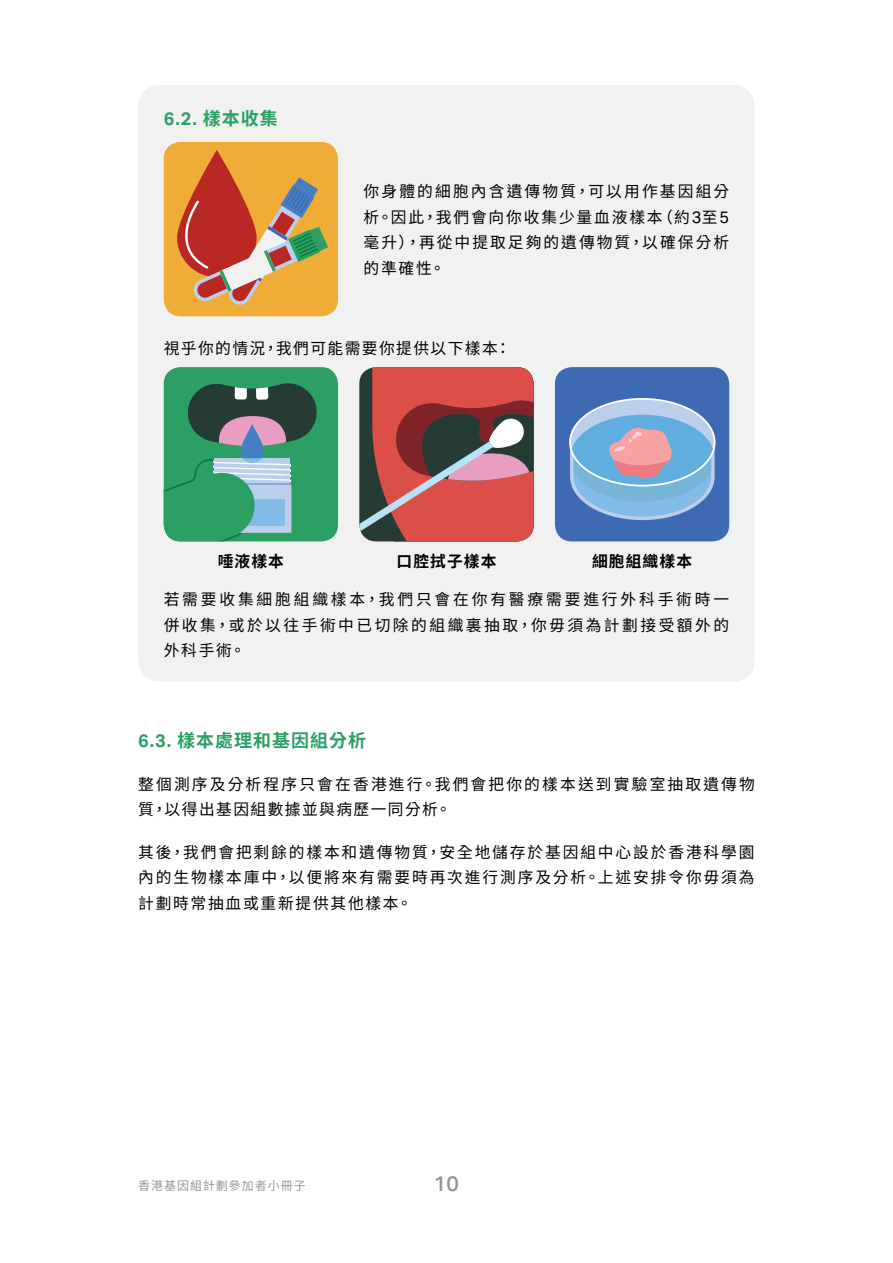
<style>
.page{position:relative;width:893px;height:1263px;background:#fff}
.page>*{position:absolute;margin:0;border:0;box-sizing:border-box;transform-origin:0 0}
.t1{font:500 21px "Aktiv Grotesk";color:#939598}
.t2{font:700 18px "Noto Sans TC";letter-spacing:.055em;color:#2b9f65}
.t3{font:700 18px "Aktiv Grotesk";color:#2b9f65}
.t4{font:15.75px/25.5px "Noto Sans TC";letter-spacing:.13em;color:#000;text-align:justify}
.t5{font:15.75px "Noto Sans TC";letter-spacing:.09em;color:#000}
.t6{font:700 15.75px "Noto Sans TC";letter-spacing:.07em;color:#000}
.t7{font:12px "Noto Sans TC";letter-spacing:.08em;color:#939598}
.s1{font-family:"Noto Sans TC"}
.s2{font-family:"Aktiv Grotesk";font-size:16.5px}
.s3{font-family:"Aktiv Grotesk"}
</style>
<div class="page">
<div style="left:138px;top:85px;width:617px;height:597px;background:#f1f1f2;border-radius:21px"></div>
<svg style="left:359px;top:367px;width:175px;height:174px;background:#aa5554"></svg>
<svg style="left:555px;top:367px;width:174px;height:174px;background:#6b90c5"></svg>
<svg style="left:164px;top:367px;width:174px;height:174px;background:#479575"></svg>
<svg style="left:164px;top:142px;width:174px;height:174px;background:#d58f49"></svg>
<p class="t3" style="left:164px;top:107px;width:116px">6.2. <span class="s1">樣本收集</span></p>
<p class="t4" style="left:364px;top:179px;width:367px">你身體的細胞內含遺傳物質，可以用作基因組分析。因此，我們會向你收集少量血液樣本（約<span class="s2">3</span>至<span class="s2">5</span>毫升），再從中提取足夠的遺傳物質，以確保分析的準確性。</p>
<p class="t5" style="left:164px;top:340px;width:349px">視乎你的情況，我們可能需要你提供以下樣本：</p>
<p class="t6" style="left:218px;top:552px;width:68px">唾液樣本</p>
<p class="t6" style="left:396px;top:552px;width:102px">口腔拭子樣本</p>
<p class="t6" style="left:592px;top:552px;width:102px">細胞組織樣本</p>
<p class="t4" style="left:164px;top:587px;width:567px">若需要收集細胞組織樣本，我們只會在你有醫療需要進行外科手術時一併收集，或於以往手術中已切除的組織裏抽取，你毋須為計劃接受額外的外科手術。</p>
<p class="t2" style="left:138px;top:730px;width:230px"><span class="s3">6.3.</span> 樣本處理和基因組分析</p>
<p class="t4" style="left:138px;top:771px;width:618px">整個測序及分析程序只會在香港進行。我們會把你的樣本送到實驗室抽取遺傳物質，以得出基因組數據並與病歷一同分析。</p>
<p class="t4" style="left:138px;top:839px;width:618px">其後，我們會把剩餘的樣本和遺傳物質，安全地儲存於基因組中心設於香港科學園內的生物樣本庫中，以便將來有需要時再次進行測序及分析。上述安排令你毋須為計劃時常抽血或重新提供其他樣本。</p>
<p class="t7" style="left:138px;top:1178px;width:169px">香港基因組計劃參加者小冊子</p>
<h1 class="t1" style="left:434px;top:1171px;width:26px">10</h1>
</div>
